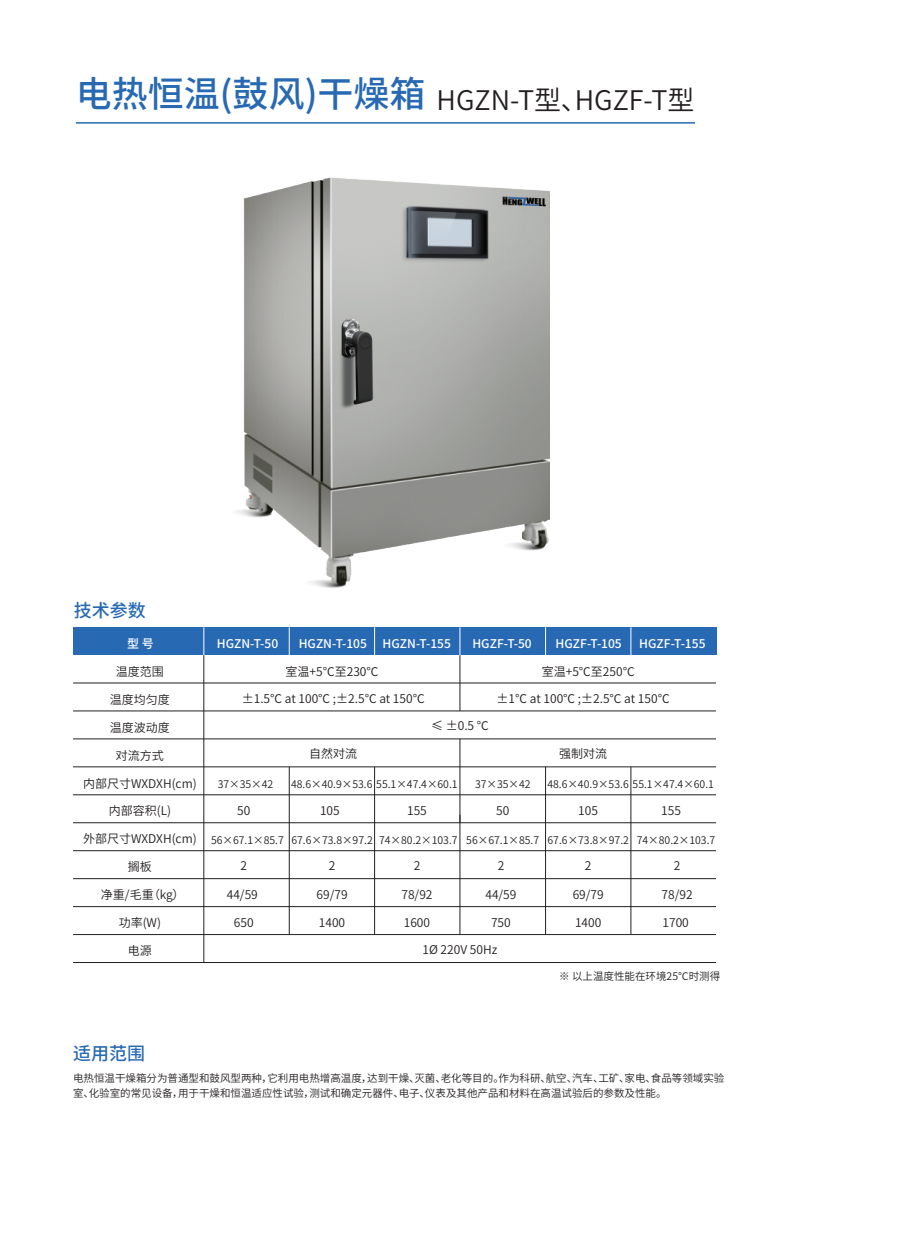
<style>
.page{position:relative;width:905px;height:1238px;background:#fff}
.page>*{position:absolute;margin:0;border:0;box-sizing:border-box;transform-origin:0 0}
.t1{font:27px "Source Han Sans CN";color:#231f20}
.t2{font:500 18px "Source Han Sans CN";color:#2869b3}
.t3{font:12px "Source Han Sans CN";color:#231f20}
.t4{font:500 12px "Source Han Sans CN";color:#fff}
.t5{font:10.5px/15px "Source Han Sans CN";color:#231f20}
.s1{font-weight:500;font-size:36px;color:#2869b3}
</style>
<div class="page">
<div style="left:73px;top:627px;width:643px;height:28px;background:#2869b3"></div>
<hr style="left:73px;top:682px;width:643px;height:1px;background:#231f20">
<hr style="left:203px;top:655px;width:1px;height:307px;background:#231f20">
<hr style="left:73px;top:710px;width:643px;height:1px;background:#231f20">
<hr style="left:73px;top:738px;width:643px;height:1px;background:#231f20">
<hr style="left:73px;top:766px;width:643px;height:1px;background:#231f20">
<hr style="left:73px;top:794px;width:643px;height:1px;background:#231f20">
<hr style="left:73px;top:822px;width:643px;height:1px;background:#231f20">
<hr style="left:73px;top:850px;width:643px;height:1px;background:#231f20">
<hr style="left:73px;top:878px;width:643px;height:1px;background:#231f20">
<hr style="left:73px;top:906px;width:643px;height:1px;background:#231f20">
<hr style="left:73px;top:934px;width:643px;height:1px;background:#231f20">
<hr style="left:73px;top:962px;width:643px;height:1px;background:#231f20">
<svg style="left:630px;top:627px;width:1px;height:28px"></svg>
<hr style="left:289px;top:766px;width:1px;height:168px;background:#231f20">
<hr style="left:374px;top:766px;width:1px;height:168px;background:#231f20">
<hr style="left:459px;top:814px;width:1px;height:120px;background:#231f20">
<hr style="left:545px;top:766px;width:1px;height:168px;background:#231f20">
<hr style="left:630px;top:766px;width:1px;height:168px;background:#231f20">
<hr style="left:76px;top:122px;width:619px;height:2px;background:#2869b3">
<hr style="left:459px;top:655px;width:1px;height:56px;background:#231f20">
<hr style="left:459px;top:738px;width:1px;height:84px;background:#231f20">
<img style="left:198px;top:122px;width:385px;height:533px">
<h1 class="t1" style="left:76px;top:85px;width:620px"><span class="s1">电热恒温(鼓风)干燥箱</span> HGZN-T型、HGZF-T型</h1>
<h2 class="t2" style="left:74px;top:600px;width:73px">技术参数</h2>
<p class="t4" style="left:127px;top:637px;width:28px">型 号</p>
<p class="t4" style="left:217px;top:637px;width:63px">HGZN-T-50</p>
<p class="t4" style="left:299px;top:637px;width:70px">HGZN-T-105</p>
<p class="t4" style="left:382px;top:637px;width:70px">HGZN-T-155</p>
<p class="t4" style="left:472px;top:637px;width:61px">HGZF-T-50</p>
<p class="t4" style="left:555px;top:637px;width:68px">HGZF-T-105</p>
<p class="t4" style="left:639px;top:637px;width:68px">HGZF-T-155</p>
<p class="t3" style="left:116px;top:664px;width:49px">温度范围</p>
<p class="t3" style="left:110px;top:692px;width:61px">温度均匀度</p>
<p class="t3" style="left:110px;top:720px;width:61px">温度波动度</p>
<p class="t3" style="left:116px;top:748px;width:49px">对流方式</p>
<p class="t3" style="left:83px;top:776px;width:115px">内部尺寸WXDXH(cm)</p>
<p class="t3" style="left:109px;top:804px;width:64px">内部容积(L)</p>
<p class="t3" style="left:83px;top:832px;width:115px">外部尺寸WXDXH(cm)</p>
<p class="t3" style="left:128px;top:860px;width:25px">搁板</p>
<p class="t3" style="left:101px;top:888px;width:85px">净重/毛重（kg）</p>
<p class="t3" style="left:119px;top:915px;width:44px">功率(W)</p>
<p class="t3" style="left:128px;top:943px;width:25px">电源</p>
<p class="t3" style="left:285px;top:665px;width:94px">室温+5℃至230℃</p>
<p class="t3" style="left:541px;top:665px;width:94px">室温+5℃至250℃</p>
<p class="t3" style="left:242px;top:691px;width:184px">±1.5℃ at 100℃ ;±2.5℃ at 150℃</p>
<p class="t3" style="left:496px;top:691px;width:175px">±1℃ at 100℃ ;±2.5℃ at 150℃</p>
<p class="t3" style="left:431px;top:719px;width:59px">≤ ±0.5 ℃</p>
<p class="t3" style="left:309px;top:746px;width:49px">自然对流</p>
<p class="t3" style="left:559px;top:746px;width:49px">强制对流</p>
<p class="t5" style="left:218px;top:776px;width:57px">37×35×42</p>
<p class="t5" style="left:291px;top:776px;width:168px">48.6×40.9×53.6 55.1×47.4×60.1</p>
<p class="t5" style="left:475px;top:776px;width:57px">37×35×42</p>
<p class="t5" style="left:547px;top:776px;width:168px">48.6×40.9×53.6 55.1×47.4×60.1</p>
<p class="t3" style="left:237px;top:803px;width:15px">50</p>
<p class="t3" style="left:320px;top:803px;width:21px">105</p>
<p class="t3" style="left:407px;top:803px;width:21px">155</p>
<p class="t3" style="left:496px;top:803px;width:15px">50</p>
<p class="t3" style="left:578px;top:803px;width:21px">105</p>
<p class="t3" style="left:661px;top:803px;width:21px">155</p>
<p class="t5" style="left:211px;top:832px;width:506px">56×67.1×85.7 67.6×73.8×97.2 74×80.2×103.7 56×67.1×85.7 67.6×73.8×97.2 74×80.2×103.7</p>
<p class="t3" style="left:240px;top:858px;width:8px">2</p>
<p class="t3" style="left:329px;top:858px;width:8px">2</p>
<p class="t3" style="left:413px;top:858px;width:8px">2</p>
<p class="t3" style="left:497px;top:858px;width:8px">2</p>
<p class="t3" style="left:585px;top:858px;width:8px">2</p>
<p class="t3" style="left:674px;top:858px;width:8px">2</p>
<p class="t3" style="left:227px;top:887px;width:33px">44/59</p>
<p class="t3" style="left:316px;top:887px;width:33px">69/79</p>
<p class="t3" style="left:401px;top:887px;width:33px">78/92</p>
<p class="t3" style="left:485px;top:887px;width:33px">44/59</p>
<p class="t3" style="left:572px;top:887px;width:33px">69/79</p>
<p class="t3" style="left:661px;top:887px;width:33px">78/92</p>
<p class="t3" style="left:234px;top:916px;width:21px">650</p>
<p class="t3" style="left:319px;top:916px;width:28px">1400</p>
<p class="t3" style="left:404px;top:916px;width:28px">1600</p>
<p class="t3" style="left:491px;top:916px;width:21px">750</p>
<p class="t3" style="left:575px;top:916px;width:28px">1400</p>
<p class="t3" style="left:662px;top:916px;width:28px">1700</p>
<p class="t3" style="left:422px;top:942px;width:76px">1Ø 220V 50Hz</p>
<p class="t5" style="left:559px;top:968px;width:162px">※ 以上温度性能在环境25℃时测得</p>
<h2 class="t2" style="left:73px;top:1043px;width:73px">适用范围</h2>
<p class="t5" style="left:73px;top:1071px;width:653px">电热恒温干燥箱分为普通型和鼓风型两种，它利用电热增高温度，达到干燥、灭菌、老化等目的。作为科研、航空、汽车、工矿、家电、食品等领域实验室、化验室的常见设备，用于干燥和恒温适应性试验，测试和确定元器件、电子、仪表及其他产品和材料在高温试验后的参数及性能。</p>
</div>
